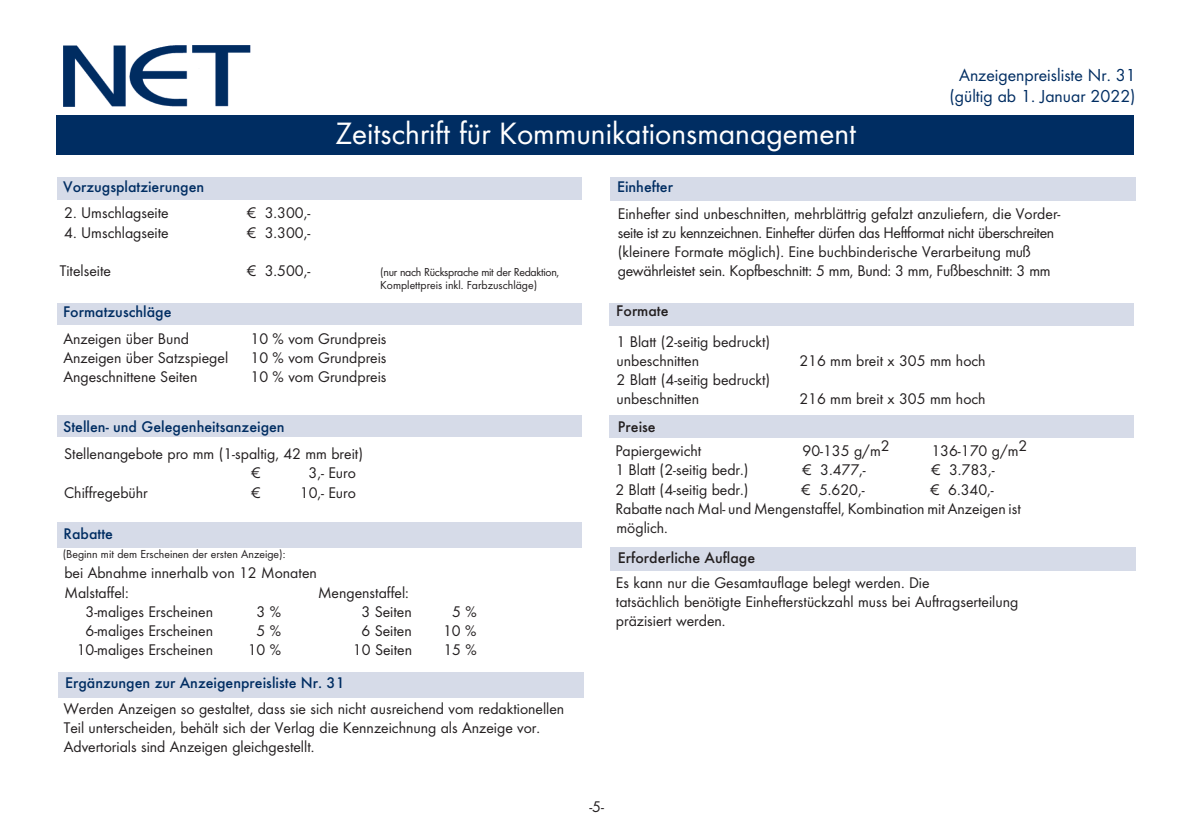
<style>
.page{position:relative;width:1191px;height:840px;background:#fff}
.page>*{position:absolute;margin:0;border:0;box-sizing:border-box;transform-origin:0 0}
.t1{font:32px "Futura Boo";color:#fff}
.t2{font:18px/21.6px "Futura Boo";color:#002d62;text-align:center}
.t3{font:16px/19.2px "Futura Boo";color:#231f20}
.t4{font:500 16px "Futura";color:#002d62}
.t5{font:500 16px "Futura";color:#231f20}
.t6{font:12px/13.2px "Futura Boo";color:#231f20}
</style>
<div class="page">
<div style="left:610px;top:547px;width:525px;height:23px;background:#d6dbe8"></div>
<div style="left:57px;top:115px;width:1077px;height:39px;background:#002d62"></div>
<div style="left:57px;top:177px;width:524px;height:23px;background:#d6dbe8"></div>
<div style="left:610px;top:177px;width:525px;height:23px;background:#d6dbe8"></div>
<div style="left:609px;top:303px;width:525px;height:22px;background:#d6dbe8"></div>
<div style="left:609px;top:415px;width:524px;height:22px;background:#d6dbe8"></div>
<div style="left:57px;top:303px;width:524px;height:22px;background:#d6dbe8"></div>
<div style="left:57px;top:415px;width:524px;height:22px;background:#d6dbe8"></div>
<div style="left:57px;top:521px;width:524px;height:26px;background:#d6dbe8"></div>
<div style="left:58px;top:672px;width:525px;height:25px;background:#d6dbe8"></div>
<img style="left:63px;top:45px;width:188px;height:62px">
<h1 class="t1" style="left:335px;top:114px;width:522px">Zeitschrift für Kommunikationsmanagement</h1>
<p class="t4" style="left:63px;top:177px;width:143px">Vorzugsplatzierungen</p>
<p class="t4" style="left:617px;top:177px;width:58px">Einhefter</p>
<p class="t2" style="left:949px;top:64px;width:187px">Anzeigenpreisliste Nr. 31 (gültig ab 1. Januar 2022)</p>
<p class="t3" style="left:64px;top:203px;width:106px">2. Umschlagseite</p>
<p class="t3" style="left:247px;top:203px;width:65px">€ 3.300,-</p>
<p class="t3" style="left:64px;top:222px;width:106px">4. Umschlagseite</p>
<p class="t3" style="left:247px;top:222px;width:65px">€ 3.300,-</p>
<p class="t3" style="left:60px;top:261px;width:53px">Titelseite</p>
<p class="t3" style="left:247px;top:261px;width:65px">€ 3.500,-</p>
<p class="t6" style="left:380px;top:265px;width:180px">(nur nach Rücksprache mit der Redaktion,<br>Komplettpreis inkl. Farbzuschläge)</p>
<p class="t4" style="left:63px;top:302px;width:110px">Formatzuschläge</p>
<p class="t3" style="left:63px;top:329px;width:127px">Anzeigen über Bund</p>
<p class="t3" style="left:250px;top:329px;width:137px">10 % vom Grundpreis</p>
<p class="t3" style="left:63px;top:348px;width:166px">Anzeigen über Satzspiegel</p>
<p class="t3" style="left:250px;top:348px;width:137px">10 % vom Grundpreis</p>
<p class="t3" style="left:63px;top:367px;width:135px">Angeschnittene Seiten</p>
<p class="t3" style="left:250px;top:367px;width:137px">10 % vom Grundpreis</p>
<p class="t4" style="left:63px;top:417px;width:223px">Stellen- und Gelegenheitsanzeigen</p>
<p class="t3" style="left:251px;top:444px;width:113px;text-indent:-187px">Stellenangebote pro mm (1-spaltig, 42 mm breit) €</p>
<p class="t3" style="left:309px;top:463px;width:49px">3,- Euro</p>
<p class="t3" style="left:64px;top:482px;width:85px">Chiffregebühr</p>
<p class="t3" style="left:251px;top:482px;width:10px">€</p>
<p class="t3" style="left:300px;top:482px;width:58px">10,- Euro</p>
<p class="t4" style="left:64px;top:524px;width:51px">Rabatte</p>
<p class="t6" style="left:63px;top:547px;width:224px">(Beginn mit dem Erscheinen der ersten Anzeige):</p>
<p class="t3" style="left:64px;top:563px;width:254px">bei Abnahme innerhalb von 12 Monaten<br>Malstaffel:</p>
<p class="t3" style="left:318px;top:582px;width:92px">Mengenstaffel:</p>
<p class="t3" style="left:85px;top:601px;width:129px">3-maliges Erscheinen</p>
<p class="t3" style="left:257px;top:601px;width:26px">3 %</p>
<p class="t3" style="left:361px;top:601px;width:52px">3 Seiten</p>
<p class="t3" style="left:452px;top:601px;width:26px">5 %</p>
<p class="t3" style="left:85px;top:620px;width:129px">6-maliges Erscheinen</p>
<p class="t3" style="left:257px;top:620px;width:26px">5 %</p>
<p class="t3" style="left:361px;top:620px;width:52px">6 Seiten</p>
<p class="t3" style="left:443px;top:620px;width:35px">10 %</p>
<p class="t3" style="left:77px;top:640px;width:138px">10-maliges Erscheinen</p>
<p class="t3" style="left:248px;top:640px;width:35px">10 %</p>
<p class="t3" style="left:353px;top:640px;width:61px">10 Seiten</p>
<p class="t3" style="left:443px;top:640px;width:35px">15 %</p>
<p class="t4" style="left:65px;top:673px;width:281px">Ergänzungen zur Anzeigenpreisliste Nr. 31</p>
<p class="t3" style="left:64px;top:698px;width:502px">Werden Anzeigen so gestaltet, dass sie sich nicht ausreichend vom redaktionellen<br>Teil unterscheiden, behält sich der Verlag die Kennzeichnung als Anzeige vor.<br>Advertorials sind Anzeigen gleichgestellt.</p>
<p class="t3" style="left:617px;top:203px;width:444px">Einhefter sind unbeschnitten, mehrblättrig gefalzt anzuliefern, die Vorder&shy;seite ist zu kennzeichnen. Einhefter dürfen das Heftformat nicht überschreiten (kleinere Formate möglich). Eine buchbinderische Verarbeitung muß gewährleistet sein. Kopfbeschnitt: 5 mm, Bund: 3 mm, Fußbeschnitt: 3 mm</p>
<p class="t5" style="left:616px;top:301px;width:54px">Formate</p>
<p class="t3" style="left:616px;top:331px;width:155px">1 Blatt (2-seitig bedruckt) unbeschnitten</p>
<p class="t3" style="left:616px;top:370px;width:155px">2 Blatt (4-seitig bedruckt) unbeschnitten</p>
<p class="t5" style="left:618px;top:416px;width:39px">Preise</p>
<p class="t3" style="left:799px;top:351px;width:188px">216 mm breit x 305 mm hoch</p>
<p class="t3" style="left:799px;top:389px;width:188px">216 mm breit x 305 mm hoch</p>
<p class="t3" style="left:615px;top:441px;width:87px">Papiergewicht</p>
<p class="t3" style="left:802px;top:441px;width:89px">90-135 g/m2</p>
<p class="t3" style="left:931px;top:441px;width:97px">136-170 g/m2</p>
<p class="t3" style="left:615px;top:460px;width:135px">1 Blatt (2-seitig bedr.)</p>
<p class="t3" style="left:802px;top:460px;width:65px">€ 3.477,-</p>
<p class="t3" style="left:931px;top:460px;width:65px">€ 3.783,-</p>
<p class="t3" style="left:615px;top:479px;width:135px">2 Blatt (4-seitig bedr.)</p>
<p class="t3" style="left:801px;top:479px;width:65px">€ 5.620,-</p>
<p class="t3" style="left:615px;top:479px;width:407px;text-indent:315px">€ 6.340,-<br>Rabatte nach Mal- und Mengenstaffel, Kombination mit Anzeigen ist möglich.</p>
<p class="t5" style="left:618px;top:548px;width:139px">Erforderliche Auflage</p>
<p class="t3" style="left:616px;top:572px;width:404px">Es kann nur die Gesamtauflage belegt werden. Die<br>tatsächlich benötigte Einhefterstückzahl muss bei Auftragserteilung präzisiert werden.</p>
</div>
